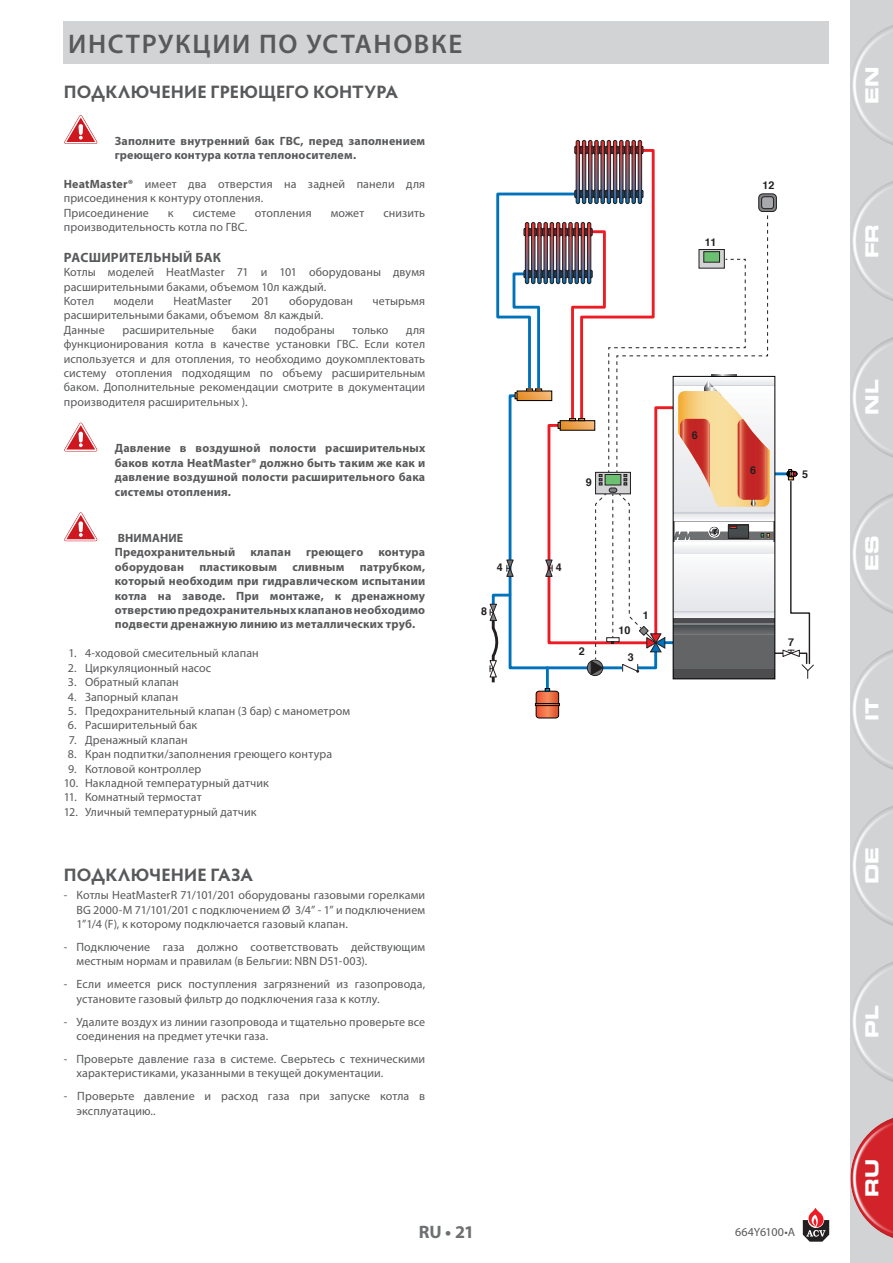
<style>
.page{position:relative;width:893px;height:1263px;background:#fff}
.page>*{position:absolute;margin:0;border:0;box-sizing:border-box;transform-origin:0 0}
.t1{font:600 27px "Myriad Pro";letter-spacing:.06em;color:#58595b}
.t2{font:700 18px "Hypatia Sans Pro";letter-spacing:.005em;color:#58595b}
.t3{font:18px "Eurostile LT Std Bold Ex 2";letter-spacing:-.005em;color:#fff}
.t4{font:700 18px "Myriad Pro";color:#6d6f71}
.t5{font:700 13.5px "Myriad Pro";letter-spacing:.02em;color:#58595b}
.t6{font:12px/14.4px "Myriad Pro";letter-spacing:.01em;color:#58595b}
.t7{font:700 12px/14.4px "Myriad Pro";letter-spacing:.015em;color:#58595b}
.t8{font:12px "Myriad Pro";letter-spacing:-.015em;color:#58595b}
.t9{font:700 10.8px "Helvetica";color:#231f20}
.s1{font-weight:700}
</style>
<div class="page">
<svg style="left:803px;top:1208px;width:26px;height:34px"></svg>
<div style="left:850px;top:0;width:43px;height:1263px;background:#d1d3d4"></div>
<div style="left:848px;top:20px;width:45px;height:131px;background:#231f20;opacity:.75"></div>
<div style="left:848px;top:177px;width:45px;height:130px;background:#231f20;opacity:.75"></div>
<div style="left:848px;top:1113px;width:45px;height:131px;background:#231f20;opacity:.75"></div>
<div style="left:848px;top:957px;width:45px;height:131px;background:#231f20;opacity:.75"></div>
<div style="left:848px;top:801px;width:45px;height:130px;background:#231f20;opacity:.75"></div>
<div style="left:848px;top:645px;width:45px;height:130px;background:#231f20;opacity:.75"></div>
<div style="left:848px;top:489px;width:45px;height:130px;background:#231f20;opacity:.75"></div>
<div style="left:848px;top:333px;width:45px;height:130px;background:#231f20;opacity:.75"></div>
<div style="left:64px;top:21px;width:765px;height:43px;background:#d1d3d4"></div>
<svg style="left:64px;top:115px;width:34px;height:29px"></svg>
<svg style="left:64px;top:423px;width:34px;height:28px"></svg>
<svg style="left:64px;top:512px;width:34px;height:29px"></svg>
<div style="left:576px;top:140px;width:4px;height:64px;border:1px solid #231f20;border-radius:2px"></div>
<div style="left:582px;top:140px;width:4px;height:64px;border:1px solid #231f20;border-radius:2px"></div>
<div style="left:588px;top:140px;width:4px;height:64px;border:1px solid #231f20;border-radius:2px"></div>
<div style="left:595px;top:140px;width:3px;height:64px;border:1px solid #231f20;border-radius:2px"></div>
<div style="left:601px;top:140px;width:4px;height:64px;border:1px solid #231f20;border-radius:2px"></div>
<div style="left:607px;top:140px;width:4px;height:64px;border:1px solid #231f20;border-radius:2px"></div>
<div style="left:613px;top:140px;width:4px;height:64px;border:1px solid #231f20;border-radius:2px"></div>
<div style="left:619px;top:140px;width:4px;height:64px;border:1px solid #231f20;border-radius:2px"></div>
<div style="left:626px;top:140px;width:3px;height:64px;border:1px solid #231f20;border-radius:2px"></div>
<div style="left:632px;top:140px;width:4px;height:64px;border:1px solid #231f20;border-radius:2px"></div>
<div style="left:638px;top:140px;width:4px;height:64px;border:1px solid #231f20;border-radius:2px"></div>
<svg style="left:489px;top:145px;width:325px;height:537px"></svg>
<hr style="left:546px;top:668px;width:3px;height:30px;background:#0072bc">
<div style="left:535px;top:703px;width:25px;height:3px;border:1px solid #000"></div>
<svg style="left:536px;top:688px;width:23px;height:30px"></svg>
<h1 class="t1" style="left:68px;top:26px;width:395px">ИНСТРУКЦИИ ПО УСТАНОВКЕ</h1>
<h2 class="t2" style="left:64px;top:79px;width:336px">ПОДКЛЮЧЕНИЕ ГРЕЮЩЕГО КОНТУРА</h2>
<p class="t7" style="left:115px;top:133px;width:312px">Заполните внутренний бак ГВС, перед заполнением греющего контура котла теплоносителем.</p>
<p class="t6" style="left:64px;top:177px;width:363px"><span class="s1">HeatMaster®</span> имеет два отверстия на задней панели для присоединения к контуру отопления.<br>Присоединение</p>
<p class="t6" style="left:168px;top:205px;width:7px">к</p>
<p class="t6" style="left:193px;top:205px;width:44px">системе</p>
<p class="t6" style="left:255px;top:205px;width:58px">отопления</p>
<p class="t6" style="left:331px;top:205px;width:35px">может</p>
<p class="t6" style="left:383px;top:205px;width:43px">снизить</p>
<p class="t6" style="left:64px;top:220px;width:185px">производительность котла по ГВС.</p>
<p class="t5" style="left:64px;top:248px;width:159px">РАСШИРИТЕЛЬНЫЙ БАК</p>
<p class="t6" style="left:64px;top:265px;width:363px">Котлы моделей HeatMaster 71 и 101 оборудованы двумя расширительными баками, объемом 10л каждый.<br>Котел</p>
<p class="t6" style="left:114px;top:294px;width:41px">модели</p>
<p class="t6" style="left:173px;top:294px;width:60px">HeatMaster</p>
<p class="t6" style="left:251px;top:294px;width:20px">201</p>
<p class="t6" style="left:289px;top:294px;width:65px">оборудован</p>
<p class="t6" style="left:373px;top:294px;width:54px">четырьмя</p>
<p class="t6" style="left:64px;top:308px;width:261px">расширительными баками, объемом 8л каждый.<br>Данные</p>
<p class="t6" style="left:122px;top:322px;width:93px">расширительные</p>
<p class="t6" style="left:232px;top:322px;width:26px">баки</p>
<p class="t6" style="left:274px;top:322px;width:62px">подобраны</p>
<p class="t6" style="left:352px;top:322px;width:38px">только</p>
<p class="t6" style="left:64px;top:322px;width:363px;text-align:justify;text-indent:342px">для функционирования котла в качестве установки ГВС. Если котел используется и для отопления, то необходимо доукомплектовать систему отопления подходящим по объему расширительным баком. Дополнительные рекомендации смотрите в документации производителя расширительных ).</p>
<p class="t7" style="left:115px;top:441px;width:312px;text-align:justify">Давление в воздушной полости расширительных баков котла HeatMaster® должно быть таким же как и давление воздушной полости расширительного бака системы отопления.</p>
<p class="t7" style="left:115px;top:530px;width:122px">ВНИМАНИЕ<br>Предохранительный</p>
<p class="t7" style="left:250px;top:545px;width:42px">клапан</p>
<p class="t7" style="left:306px;top:545px;width:59px">греющего</p>
<p class="t7" style="left:378px;top:545px;width:48px">контура</p>
<p class="t7" style="left:115px;top:559px;width:312px;text-align:justify;text-indent:245px">патрубком, который необходим при гидравлическом испытании котла на заводе. При монтаже, к дренажному отверстию предохранительных клапанов необходимо подвести дренажную линию из металлических труб.</p>
<p class="t6" style="left:68px;top:646px;width:192px">1. 4-ходовой смесительный клапан</p>
<p class="t6" style="left:68px;top:660px;width:145px">2. Циркуляционный насос</p>
<p class="t6" style="left:68px;top:675px;width:113px">3. Обратный клапан</p>
<p class="t6" style="left:68px;top:689px;width:112px">4. Запорный клапан</p>
<p class="t6" style="left:68px;top:703px;width:284px">5. Предохранительный клапан (3 бар) с манометром</p>
<p class="t6" style="left:68px;top:718px;width:131px">6. Расширительный бак</p>
<p class="t6" style="left:69px;top:732px;width:120px">7. Дренажный клапан</p>
<p class="t6" style="left:68px;top:747px;width:266px">8. Кран подпитки/заполнения греющего контура</p>
<p class="t6" style="left:68px;top:761px;width:135px">9. Котловой контроллер</p>
<p class="t6" style="left:64px;top:775px;width:207px">10. Накладной температурный датчик</p>
<p class="t6" style="left:64px;top:790px;width:139px">11. Комнатный термостат</p>
<p class="t6" style="left:64px;top:804px;width:194px">12. Уличный температурный датчик</p>
<p class="t7" style="left:115px;top:559px;width:71px">оборудован</p>
<p class="t7" style="left:199px;top:559px;width:79px">пластиковым</p>
<p class="t7" style="left:292px;top:559px;width:53px">сливным</p>
<h2 class="t2" style="left:64px;top:861px;width:191px">ПОДКЛЮЧЕНИЕ ГАЗА</h2>
<p class="t6" style="left:77px;top:888px;width:350px;text-align:justify;text-indent:-13px">- Котлы HeatMasterR 71/101/201 оборудованы газовыми горелками BG 2000-M 71/101/201 с подключением Ø 3/4” - 1” и подключением 1”1/4 (F), к которому подключается газовый клапан.</p>
<p class="t6" style="left:77px;top:939px;width:350px;text-indent:-13px">- Подключение газа должно соответствовать действующим местным нормам и правилам (в Бельгии: NBN D51-003).</p>
<p class="t6" style="left:77px;top:977px;width:350px;text-indent:-13px">- Если имеется риск поступления загрязнений из газопровода, установите газовый фильтр до подключения газа к котлу.</p>
<p class="t6" style="left:77px;top:1014px;width:350px;text-indent:-13px">- Удалите воздух из линии газопровода и тщательно проверьте все соединения на предмет утечки газа.</p>
<p class="t6" style="left:77px;top:1051px;width:350px;text-indent:-13px">- Проверьте давление газа в системе. Сверьтесь с техническими характеристиками, указанными в текущей документации.</p>
<p class="t6" style="left:77px;top:1089px;width:350px;text-indent:-13px">- Проверьте давление и расход газа при запуске котла в эксплуатацию..</p>
<p class="t9" style="left:586px;top:474px;width:7px">9</p>
<p class="t9" style="left:497px;top:558px;width:7px">4</p>
<p class="t9" style="left:556px;top:558px;width:7px">4</p>
<p class="t9" style="left:481px;top:603px;width:7px">8</p>
<p class="t9" style="left:579px;top:643px;width:7px">2</p>
<p class="t9" style="left:618px;top:621px;width:13px">10</p>
<p class="t9" style="left:628px;top:649px;width:7px">3</p>
<p class="t9" style="left:643px;top:607px;width:7px">1</p>
<p class="t9" style="left:705px;top:233px;width:13px">11</p>
<p class="t9" style="left:762px;top:177px;width:13px">12</p>
<p class="t9" style="left:692px;top:427px;width:7px">6</p>
<p class="t9" style="left:750px;top:461px;width:7px">6</p>
<p class="t9" style="left:802px;top:465px;width:7px">5</p>
<p class="t9" style="left:788px;top:633px;width:7px">7</p>
<h2 class="t4" style="left:419px;top:1220px;width:57px">RU • 21</h2>
<p class="t8" style="left:735px;top:1224px;width:62px">664Y6100•A</p>
<h2 class="t3" style="left:859px;top:104px;width:39px;rotate:-90deg">EN</h2>
<h2 class="t3" style="left:859px;top:258px;width:36px;rotate:-90deg">FR</h2>
<h2 class="t3" style="left:859px;top:415px;width:36px;rotate:-90deg">NL</h2>
<h2 class="t3" style="left:859px;top:571px;width:37px;rotate:-90deg">ES</h2>
<h2 class="t3" style="left:859px;top:721px;width:25px;rotate:-90deg">IT</h2>
<h2 class="t3" style="left:859px;top:884px;width:38px;rotate:-90deg">DE</h2>
<h2 class="t3" style="left:859px;top:1038px;width:34px;rotate:-90deg">PL</h2>
<h2 class="t3" style="left:859px;top:1197px;width:39px;rotate:-90deg">RU</h2>
</div>
